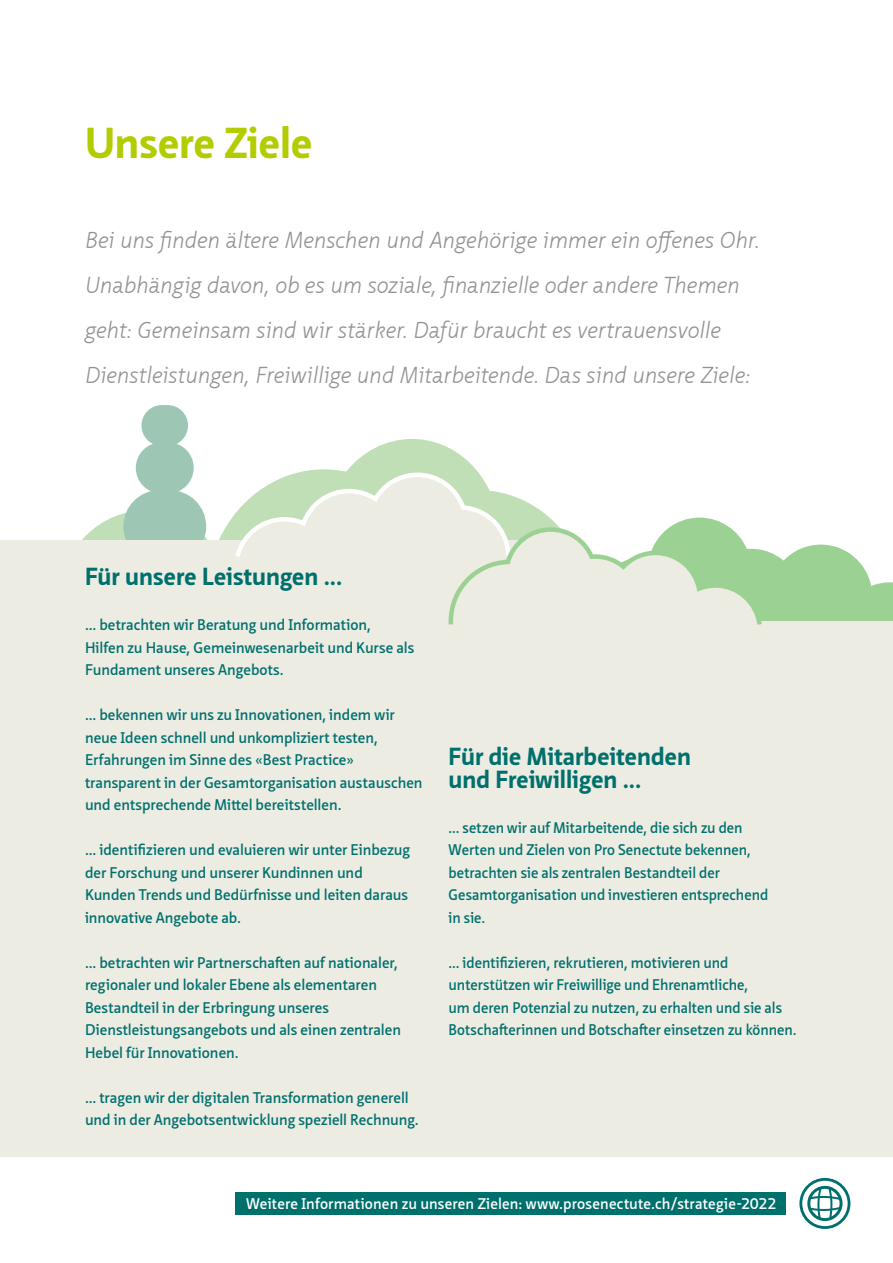
<style>
.page{position:relative;width:893px;height:1263px;background:#fff}
.page>*{position:absolute;margin:0;border:0;box-sizing:border-box;transform-origin:0 0}
.t1{font:700 42px "Neue Sans Pro";color:#b3cc00}
.t2{font:700 24px/22.5px "Neue Sans Pro";letter-spacing:.005em;color:#00706d}
.t3{font:italic 300 22.5px/45px "Neue Sans Pro";letter-spacing:-.01em;color:#929493}
.t4{font:600 15px/22.5px "Neue Sans Pro";color:#00706d}
.t5{font:600 15px "Neue Sans Pro";letter-spacing:.01em;color:#fff}
</style>
<div class="page">
<svg style="left:82px;top:439px;width:394px;height:101px"></svg>
<div style="left:123px;top:490px;width:83px;height:73px;background:#9dc7b4;border-radius:36px"></div>
<div style="left:136px;top:442px;width:58px;height:51px;background:#9dc7b4;border-radius:25px"></div>
<div style="left:141px;top:405px;width:47px;height:41px;background:#9dc7b4;border-radius:20px"></div>
<div style="left:0;top:540px;width:520px;height:617px;background:#ecece3"></div>
<div style="left:475px;top:621px;width:418px;height:536px;background:#ecece3"></div>
<svg style="left:232px;top:470px;width:661px;height:155px"></svg>
<div style="left:235px;top:1193px;width:550px;height:22px;background:#00706d"></div>
<svg style="left:799px;top:1178px;width:51px;height:51px"></svg>
<h1 class="t1" style="left:85px;top:115px;width:229px">Unsere Ziele</h1>
<p class="t3" style="left:85px;top:217px;width:676px">Bei uns finden ältere Menschen und Angehörige immer ein offenes Ohr.<br>Unabhängig davon, ob es um soziale, finanzielle oder andere Themen geht: Gemeinsam sind wir stärker. Dafür braucht es vertrauensvolle Dienstleistungen, Freiwillige und Mitarbeitende. Das sind unsere Ziele:</p>
<h2 class="t2" style="left:85px;top:565px;width:259px">Für unsere Leistungen ...</h2>
<p class="t4" style="left:85px;top:613px;width:331px">... betrachten wir Beratung und Information,<br>Hilfen zu Hause, Gemeinwesenarbeit und Kurse als<br>Fundament unseres Angebots.</p>
<p class="t4" style="left:85px;top:703px;width:339px">... bekennen wir uns zu Innovationen, indem wir neue Ideen schnell und unkompliziert testen, Erfahrungen im Sinne des «Best Practice» transparent in der Gesamtorganisation austauschen und entsprechende Mittel bereitstellen.</p>
<p class="t4" style="left:85px;top:838px;width:327px">... identifizieren und evaluieren wir unter Einbezug der Forschung und unserer Kundinnen und Kunden Trends und Bedürfnisse und leiten daraus innovative Angebote ab.</p>
<p class="t4" style="left:85px;top:951px;width:318px">... betrachten wir Partnerschaften auf nationaler, regionaler und lokaler Ebene als elementaren Bestandteil in der Erbringung unseres Dienstleistungsangebots und als einen zentralen Hebel für Innovationen.</p>
<p class="t4" style="left:85px;top:1086px;width:335px">... tragen wir der digitalen Transformation generell und in der Angebotsentwicklung speziell Rechnung.</p>
<h2 class="t2" style="left:449px;top:745px;width:244px">Für die Mitarbeitenden und Freiwilligen ...</h2>
<p class="t4" style="left:449px;top:816px;width:321px">... setzen wir auf Mitarbeitende, die sich zu den Werten und Zielen von Pro Senectute bekennen, betrachten sie als zentralen Bestandteil der Gesamtorganisation und investieren entsprechend in sie.</p>
<p class="t4" style="left:449px;top:951px;width:349px">... identifizieren, rekrutieren, motivieren und unterstützen wir Freiwillige und Ehrenamtliche,<br>um deren Potenzial zu nutzen, zu erhalten und sie als Botschafterinnen und Botschafter einsetzen zu können.</p>
<p class="t5" style="left:246px;top:1194px;width:532px">Weitere Informationen zu unseren Zielen: www.prosenectute.ch/strategie-2022</p>
</div>
